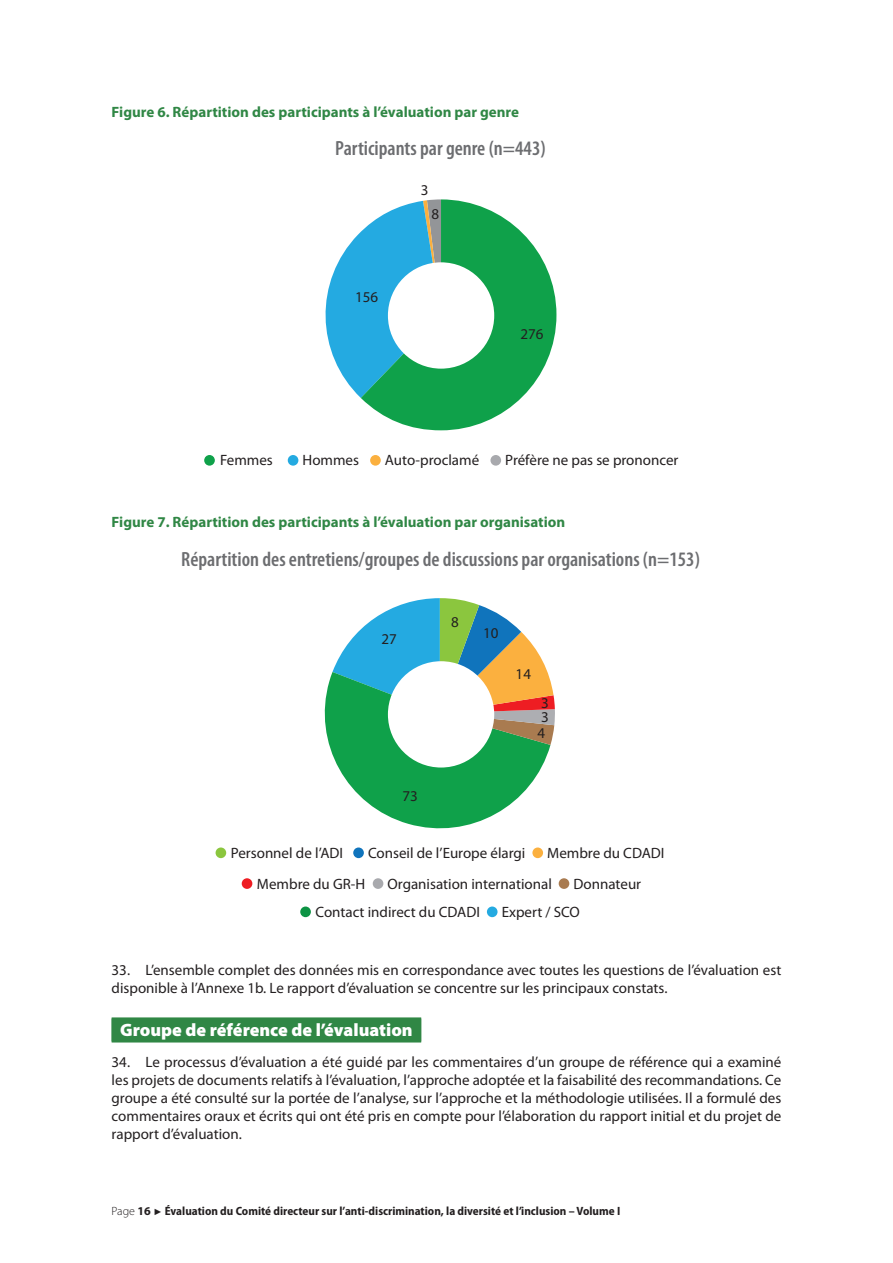
<style>
.page{position:relative;width:893px;height:1263px;background:#fff}
.page>*{position:absolute;margin:0;border:0;box-sizing:border-box;transform-origin:0 0}
.t1{font:600 condensed 20.7px "Myriad Pro";color:#6c6d70}
.t2{font:900 18px "Myriad Pro";color:#fff}
.t3{font:15px/18px "Myriad Pro";color:#231f20}
.t4{font:700 15px "Myriad Pro";color:#308745}
.t5{font:700 semi-condensed 12px "Myriad Pro";color:#231f20}
.s1{font-weight:300;font-stretch:normal}
.s2{font-stretch:normal}
.s3{font-family:"Arial";font-weight:400;font-stretch:normal;font-size:9px}
</style>
<div class="page">
<div style="left:112px;top:1018px;width:309px;height:24px;background:#308745"></div>
<div style="left:112px;top:1017px;width:309px;height:24px;background:#308745"></div>
<svg style="left:325px;top:199px;width:231px;height:231px"></svg>
<div style="left:388px;top:262px;width:106px;height:107px;background:#fff;border-radius:50%"></div>
<div style="left:204px;top:455px;width:11px;height:11px;background:#0fa14a;border-radius:50%"></div>
<div style="left:288px;top:455px;width:10px;height:11px;background:#24aae1;border-radius:50%"></div>
<div style="left:370px;top:455px;width:11px;height:11px;background:#fbb03f;border-radius:50%"></div>
<div style="left:490px;top:455px;width:11px;height:11px;background:#a8a9ad;border-radius:50%"></div>
<svg style="left:324px;top:598px;width:231px;height:231px"></svg>
<div style="left:388px;top:661px;width:106px;height:106px;background:#fff;border-radius:50%"></div>
<div style="left:216px;top:847px;width:10px;height:11px;background:#8bc63e;border-radius:50%"></div>
<div style="left:300px;top:906px;width:11px;height:11px;background:#0d9344;border-radius:50%"></div>
<div style="left:353px;top:847px;width:11px;height:11px;background:#1074bc;border-radius:50%"></div>
<div style="left:487px;top:906px;width:10px;height:11px;background:#24aae1;border-radius:50%"></div>
<div style="left:532px;top:847px;width:11px;height:11px;background:#fbb03f;border-radius:50%"></div>
<div style="left:242px;top:878px;width:10px;height:11px;background:#ee1d23;border-radius:50%"></div>
<div style="left:373px;top:878px;width:10px;height:11px;background:#a8a9ad;border-radius:50%"></div>
<div style="left:559px;top:878px;width:10px;height:11px;background:#a97b50;border-radius:50%"></div>
<p class="t4" style="left:112px;top:102px;width:409px">Figure 6. Répartition des participants à l’évaluation par genre</p>
<h1 class="t1" style="left:335px;top:135px;width:212px">Participants par genre (n=443)</h1>
<p class="t3" style="left:421px;top:181px;width:9px">3</p>
<p class="t3" style="left:355px;top:287px;width:25px">156</p>
<p class="t3" style="left:431px;top:204px;width:9px">8</p>
<p class="t3" style="left:520px;top:324px;width:25px">276</p>
<p class="t3" style="left:220px;top:451px;width:54px">Femmes</p>
<p class="t3" style="left:303px;top:451px;width:58px">Hommes</p>
<p class="t3" style="left:385px;top:451px;width:96px">Auto-proclamé</p>
<p class="t3" style="left:505px;top:451px;width:175px">Préfère ne pas se prononcer</p>
<p class="t4" style="left:112px;top:512px;width:455px">Figure 7. Répartition des participants à l’évaluation par organisation</p>
<h1 class="t1" style="left:181px;top:546px;width:520px">Répartition des entretiens/groupes de discussions par organisations (n=153)</h1>
<p class="t3" style="left:231px;top:844px;width:114px">Personnel de l’ADI</p>
<p class="t3" style="left:381px;top:630px;width:17px">27</p>
<p class="t3" style="left:403px;top:786px;width:17px">73</p>
<p class="t3" style="left:451px;top:613px;width:9px">8</p>
<p class="t3" style="left:483px;top:624px;width:17px">10</p>
<p class="t3" style="left:516px;top:665px;width:17px">14</p>
<p class="t3" style="left:541px;top:694px;width:9px">3</p>
<p class="t3" style="left:541px;top:708px;width:9px">3</p>
<p class="t3" style="left:538px;top:724px;width:9px">4</p>
<p class="t3" style="left:368px;top:844px;width:159px">Conseil de l’Europe élargi</p>
<p class="t3" style="left:547px;top:844px;width:119px">Membre du CDADI</p>
<p class="t3" style="left:541px;top:869px;width:9px">3</p>
<p class="t3" style="left:257px;top:874px;width:110px">Membre du GR-H</p>
<p class="t3" style="left:388px;top:874px;width:166px">Organisation international</p>
<p class="t3" style="left:573px;top:874px;width:69px">Donnateur</p>
<p class="t3" style="left:315px;top:903px;width:166px">Contact indirect du CDADI</p>
<p class="t3" style="left:502px;top:903px;width:80px">Expert / SCO</p>
<p class="t3" style="left:112px;top:960px;width:671px">33. L’ensemble complet des données mis en correspondance avec toutes les questions de l’évaluation est disponible à l’Annexe 1b. Le rapport d’évaluation se concentre sur les principaux constats.</p>
<p class="t2" style="left:120px;top:1018px;width:294px">Groupe de référence de l’évaluation</p>
<p class="t3" style="left:112px;top:1053px;width:671px;text-align:justify">34. Le processus d’évaluation a été guidé par les commentaires d’un groupe de référence qui a examiné les projets de documents relatifs à l’évaluation, l’approche adoptée et la faisabilité des recommandations. Ce groupe a été consulté sur la portée de l’analyse, sur l’approche et la méthodologie utilisées. Il a formulé des commentaires oraux et écrits qui ont été pris en compte pour l’élaboration du rapport initial et du projet de rapport d’évaluation.</p>
<p class="t3" style="left:315px;top:1064px;width:166px">Contact indirect du CDADI</p>
<p class="t3" style="left:502px;top:1064px;width:80px">Expert / SCO</p>
<p class="t5" style="left:112px;top:1203px;width:510px"><span class="s1">Page</span> <span class="s2">16</span> <span class="s3">►</span> Évaluation du Comité directeur sur l’anti-discrimination, la diversité et l’inclusion – Volume I</p>
</div>
